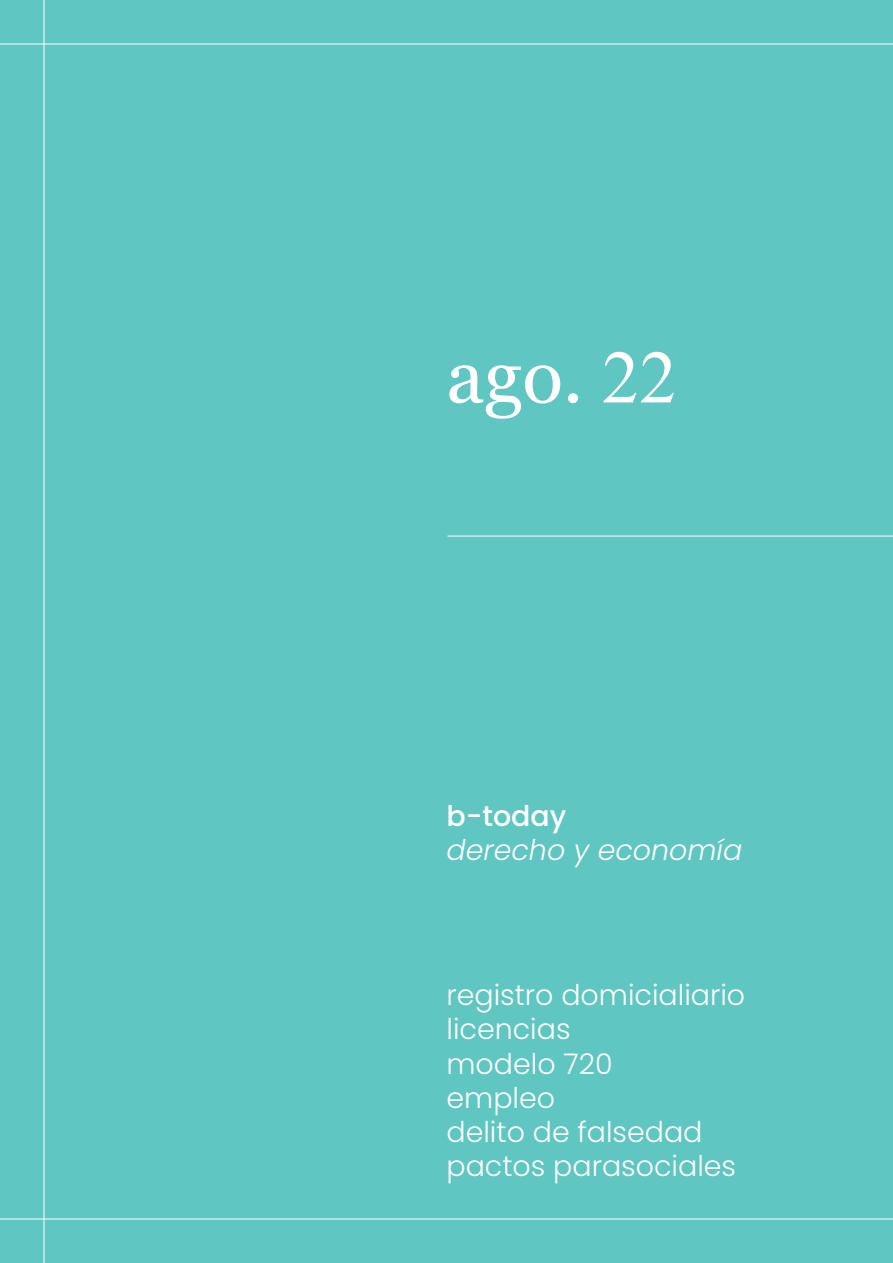
<style>
.page{position:relative;width:893px;height:1263px;background:#60c6c2}
.page>*{position:absolute;margin:0;border:0;box-sizing:border-box;transform-origin:0 0}
.t1{font:75px "Georgia";color:#fff}
.t2{font:300 28.5px/34.2px "Poppins";color:#fff}
.t3{font:italic 300 28.5px "Poppins";color:#fff}
.t4{font:500 28.5px "Poppins";color:#fff}
.s1{font-family:"Times New Roman"}
</style>
<div class="page">
<hr style="left:447px;top:536px;width:446px;height:1px;background:#fff">
<hr style="left:0;top:44px;width:893px;height:1px;background:#fff">
<hr style="left:0;top:1219px;width:893px;height:1px;background:#fff">
<hr style="left:44px;top:0;width:1px;height:1263px;background:#fff">
<h1 class="t1" style="left:446px;top:322px;width:232px">ago. <span class="s1">22</span></h1>
<p class="t4" style="left:446px;top:800px;width:122px">b-today</p>
<p class="t3" style="left:446px;top:834px;width:297px">derecho y economía</p>
<p class="t2" style="left:446px;top:978px;width:300px">registro domicialiario licencias<br>modelo 720<br>empleo<br>delito de falsedad pactos parasociales</p>
</div>
